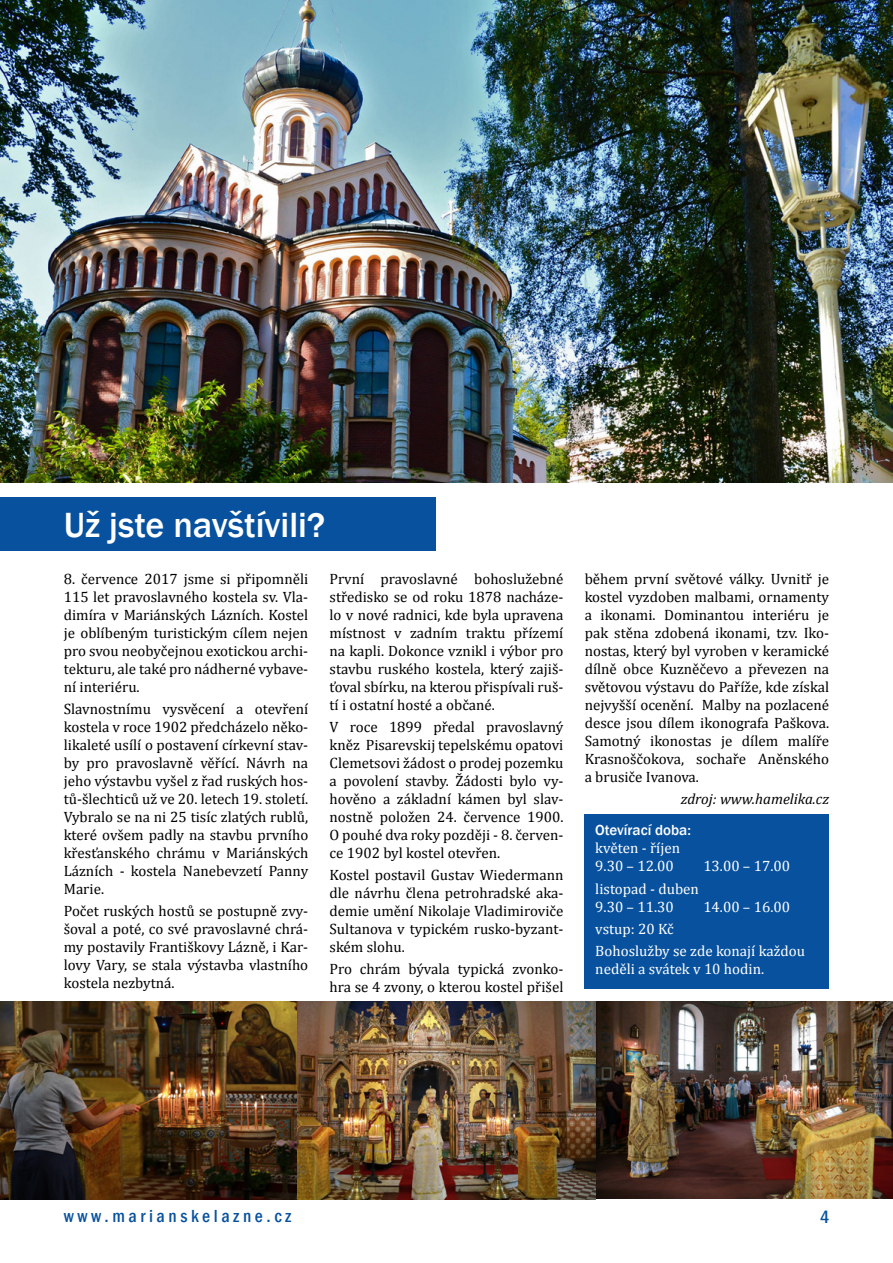
<style>
.page{position:relative;width:893px;height:1263px;background:#fff}
.page>*{position:absolute;margin:0;border:0;box-sizing:border-box;transform-origin:0 0}
.t1{font:500 36px "Franklin Gothic";color:#fff}
.t2{font:500 condensed 18px "Franklin Gothic";letter-spacing:.2em;color:#07519f}
.t3{font:15px/18px "Cambria";color:#000;text-align:justify}
.t4{font:15px/18px "Cambria";color:#fff}
.t5{font:italic 15px "Cambria";color:#000}
.t6{font:500 15px "Franklin Gothic";color:#fff}
</style>
<div class="page">
<img style="left:0;top:0;width:893px;height:483px">
<div style="left:0;top:497px;width:436px;height:54px;background:#07519f"></div>
<div style="left:585px;top:814px;width:244px;height:175px;background:#07519f"></div>
<img style="left:0;top:1001px;width:892px;height:198px">
<h1 class="t1" style="left:64px;top:502px;width:263px">Už jste navštívili?</h1>
<p class="t3" style="left:64px;top:569px;width:246px">8. července 2017 jsme si připomněli 115 let pravoslavného kostela sv. Vla&shy;dimíra v Mariánských Lázních. Kostel je oblíbeným turistickým cílem nejen pro svou neobyčejnou exotickou archi&shy;tekturu, ale také pro nádherné vybave&shy;ní interiéru.</p>
<p class="t3" style="left:64px;top:700px;width:246px">Slavnostnímu vysvěcení a otevření kostela v roce 1902 předcházelo něko&shy;likaleté usílí o postavení církevní stav&shy;by pro pravoslavně věřící. Návrh na jeho výstavbu vyšel z řad ruských hos&shy;tů-šlechticů už ve 20. letech 19. století.<br>Vybralo se na ni 25 tisíc zlatých rublů, které ovšem padly na stavbu prvního křesťanského chrámu v Mariánských Lázních - kostela Nanebevzetí Panny Marie.</p>
<p class="t3" style="left:64px;top:902px;width:246px">Počet ruských hostů se postupně zvy&shy;šoval a poté, co své pravoslavné chrá&shy;my postavily Františkovy Lázně, i Kar&shy;lovy Vary, se stala výstavba vlastního kostela nezbytná.</p>
<p class="t3" style="left:330px;top:569px;width:235px">První pravoslavné bohoslužebné středisko se od roku 1878 nacháze&shy;lo v nové radnici, kde byla upravena místnost v zadním traktu přízemí na kapli. Dokonce vznikl i výbor pro stavbu ruského kostela, který zajiš&shy;ťoval sbírku, na kterou přispívali ruš&shy;tí i ostatní hosté a občané.</p>
<p class="t3" style="left:330px;top:718px;width:235px">V roce 1899 předal pravoslavný kněz Pisarevskij tepelskému opatovi Clemetsovi žádost o prodej pozemku a povolení stavby. Žádosti bylo vy&shy;hověno a základní kámen byl slav&shy;nostně položen 24. července 1900.<br>O pouhé dva roky později - 8. červen&shy;ce 1902 byl kostel otevřen.</p>
<p class="t3" style="left:330px;top:866px;width:235px">Kostel postavil Gustav Wiedermann dle návrhu člena petrohradské aka&shy;demie umění Nikolaje Vladimiroviče Sultanova v typickém rusko-byzant&shy;ském slohu.</p>
<p class="t3" style="left:330px;top:960px;width:235px">Pro chrám bývala typická zvonko&shy;hra se 4 zvony, o kterou kostel přišel</p>
<p class="t3" style="left:585px;top:569px;width:246px">během první světové války. Uvnitř je kostel vyzdoben malbami, ornamenty a ikonami. Dominantou interiéru je pak stěna zdobená ikonami, tzv. Iko&shy;nostas, který byl vyroben v keramické dílně obce Kuzněčevo a převezen na světovou výstavu do Paříže, kde získal nejvyšší ocenění. Malby na pozlacené desce jsou dílem ikonografa Paškova.<br>Samotný ikonostas je dílem malíře Krasnoščokova, sochaře Aněnského a brusiče Ivanova.</p>
<p class="t5" style="left:681px;top:788px;width:150px">zdroj: www.hamelika.cz</p>
<p class="t6" style="left:595px;top:821px;width:97px">Otevírací doba:</p>
<p class="t4" style="left:595px;top:839px;width:86px">květen - říjen<br>9.30 – 12.00</p>
<p class="t4" style="left:703px;top:857px;width:88px">13.00 – 17.00</p>
<p class="t4" style="left:595px;top:879px;width:105px">listopad - duben<br>9.30 – 11.30</p>
<p class="t4" style="left:703px;top:897px;width:88px">14.00 – 16.00</p>
<p class="t4" style="left:595px;top:918px;width:211px;line-height:22.2px">vstup: 20 Kč<br>Bohoslužby se zde konají každou</p>
<p class="t4" style="left:595px;top:960px;width:170px">neděli a svátek v 10 hodin.</p>
<p class="t2" style="left:64px;top:1204px;width:229px">www.marianskelazne.cz</p>
<p class="t2" style="left:820px;top:1205px;width:11px">4</p>
</div>
